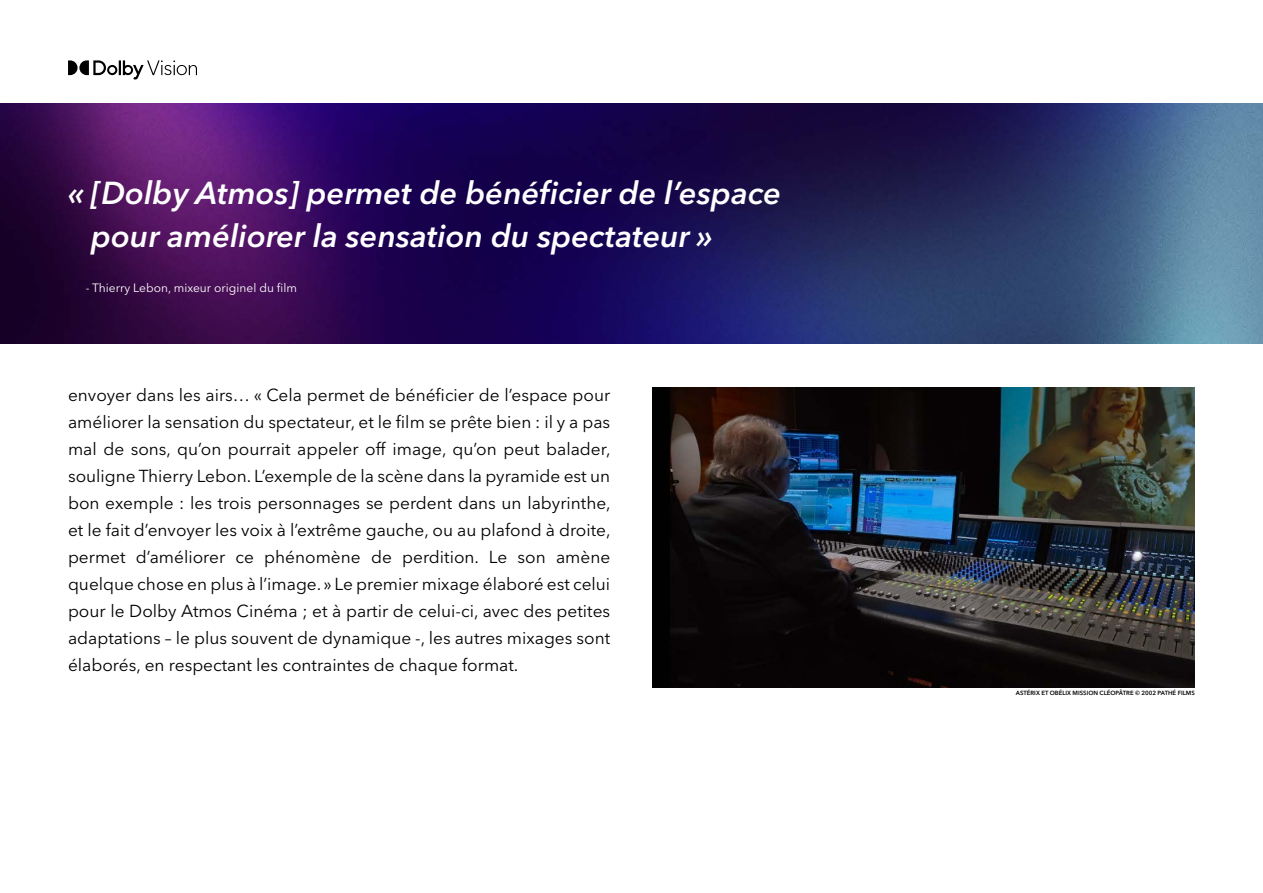
<style>
.page{position:relative;width:1263px;height:893px;background:#fff}
.page>*{position:absolute;margin:0;border:0;box-sizing:border-box;transform-origin:0 0}
.t1{font:italic 600 31.5px/43.5px "Avenir Next LT Pro";color:#fff}
.t2{font:17.25px/27px "Avenir Next LT Pro";color:#000;text-align:justify}
.t3{font:12px "Avenir Next LT Pro";color:#fff}
.t4{font:600 6px "Avenir Next LT Pro";color:#000}
</style>
<div class="page">
<svg style="left:68px;top:60px;width:129px;height:20px"></svg>
<img style="left:0;top:103px;width:1263px;height:240px">
<img style="left:653px;top:388px;width:542px;height:299px">
<h1 class="t1" style="left:91px;top:171px;width:691px;text-indent:-23px">« [Dolby Atmos] permet de bénéficier de l’espace pour améliorer la sensation du spectateur »</h1>
<p class="t3" style="left:86px;top:280px;width:213px">- Thierry Lebon, mixeur originel du film</p>
<p class="t2" style="left:68px;top:381px;width:544px">envoyer dans les airs… « Cela permet de bénéficier de l’espace pour améliorer la sensation du spectateur, et le film se prête bien : il y a pas mal de sons, qu’on pourrait appeler off image, qu’on peut balader, souligne Thierry Lebon. L’exemple de la scène dans la pyramide est un bon exemple : les trois personnages se perdent dans un labyrinthe, et le fait d’envoyer les voix à l’extrême gauche, ou au plafond à droite, permet d’améliorer ce phénomène de perdition. Le son amène quelque chose en plus à l’image. » Le premier mixage élaboré est celui pour le Dolby Atmos Cinéma ; et à partir de celui-ci, avec des petites adaptations – le plus souvent de dynamique -, les autres mixages sont élaborés, en respectant les contraintes de chaque format.</p>
<p class="t4" style="left:1016px;top:689px;width:181px">ASTÉRIX ET OBÉLIX MISSION CLÉOPÂTRE © 2002 PATHÉ FILMS</p>
</div>
